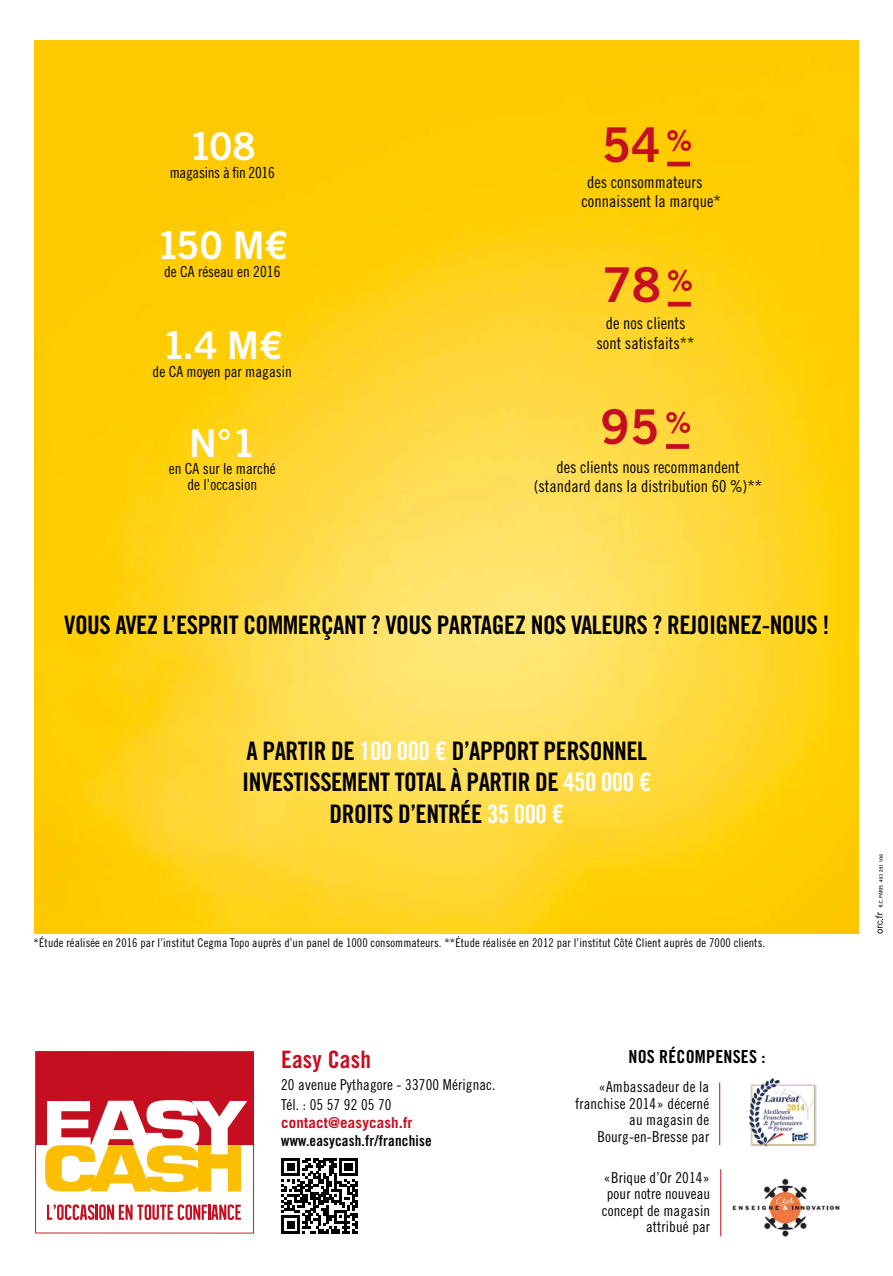
<style>
.page{position:relative;width:893px;height:1276px;background:#fff}
.page>*{position:absolute;margin:0;border:0;box-sizing:border-box;transform-origin:0 0}
.t1{font:48px "Trade Gothic LT Std Bd 2";color:#c50e1f}
.t2{font:38.25px "Trade Gothic LT Std Bd 2";letter-spacing:-.04em;color:#fff}
.t3{font:25.5px/31.5px "Trade Gothic LT Std Bd Cn 20";letter-spacing:-.02em;color:#000;text-align:center}
.t4{font:24px "Trade Gothic LT Std Bd Cn 20";letter-spacing:.01em;color:#c50e1f}
.t5{font:18px "Trade Gothic LT Std Bd Cn 20";letter-spacing:.01em;color:#000}
.t6{font:16.5px/19.5px "Trade Gothic LT Std Cn 18";color:#000;text-align:center}
.t7{font:15.3px/15.3px "Trade Gothic LT Std Cn 18";color:#000;text-align:center}
.t8{font:15.3px "Trade Gothic LT Std Cn 18";letter-spacing:-.02em;color:#000}
.t9{font:15px/16.5px "Trade Gothic LT Std Cn 18";letter-spacing:.01em;color:#000;text-align:right}
.t10{font:15px "Trade Gothic LT Std Bd Cn 20";letter-spacing:.01em;color:#000}
.t11{font:700 15px "Trade Gothic LT Std";letter-spacing:.01em;color:#c50e1f}
.t12{font:12px "Trade Gothic LT Std Cn 18";letter-spacing:.01em;color:#000}
.s1{color:#fff}
</style>
<div class="page">
<img style="left:34px;top:40px;width:825px;height:893px">
<svg style="left:281px;top:1158px;width:77px;height:76px"></svg>
<img style="left:750px;top:1078px;width:66px;height:69px">
<img style="left:732px;top:1178px;width:108px;height:59px">
<hr style="left:719px;top:1082px;width:1px;height:63px;background:#c50e1f">
<hr style="left:720px;top:1169px;width:1px;height:67px;background:#c50e1f">
<svg style="left:875px;top:854px;width:8px;height:79px"></svg>
<svg style="left:35px;top:1051px;width:219px;height:182px"></svg>
<hr style="left:667px;top:162px;width:23px;height:4px;background:#c50e1f">
<hr style="left:668px;top:302px;width:23px;height:4px;background:#c50e1f">
<div style="left:666px;top:444px;width:23px;height:5px;background:#c50e1f"></div>
<h2 class="t2" style="left:189px;top:123px;width:69px">108</h2>
<p class="t8" style="left:170px;top:163px;width:107px">magasins à fin 2016</p>
<h2 class="t2" style="left:157px;top:222px;width:133px">150 M€</h2>
<p class="t7" style="left:164px;top:264px;width:118px">de CA réseau en 2016</p>
<h2 class="t2" style="left:162px;top:322px;width:122px">1.4 M€</h2>
<p class="t7" style="left:153px;top:364px;width:141px">de CA moyen par magasin</p>
<h2 class="t2" style="left:189px;top:419px;width:68px">N°1</h2>
<p class="t7" style="left:169px;top:461px;width:109px">en CA sur le marché de l’occasion</p>
<h1 class="t1" style="left:602px;top:115px;width:92px">54<sup>%</sup></h1>
<p class="t6" style="left:582px;top:172px;width:141px;text-align:left;text-indent:6px">des consommateurs connaissent la marque*</p>
<h1 class="t1" style="left:603px;top:255px;width:92px">78<sup>%</sup></h1>
<p class="t6" style="left:596px;top:314px;width:100px">de nos clients sont satisfaits**</p>
<h1 class="t1" style="left:601px;top:397px;width:92px">95<sup>%</sup></h1>
<p class="t6" style="left:534px;top:457px;width:230px">des clients nous recommandent (standard dans la distribution 60 %)**</p>
<h3 class="t3" style="left:64px;top:608px;width:767px">VOUS AVEZ L’ESPRIT COMMERÇANT ? VOUS PARTAGEZ NOS VALEURS ? REJOIGNEZ-NOUS !</h3>
<h3 class="t3" style="left:242px;top:734px;width:411px">A PARTIR DE <span class="s1">100 000 €</span> D’APPORT PERSONNEL<br>INVESTISSEMENT TOTAL À PARTIR DE <span class="s1">450 000 €<br></span>DROITS D’ENTRÉE <span class="s1">35 000 €</span></h3>
<p class="t12" style="left:34px;top:936px;width:733px">*Étude réalisée en 2016 par l’institut Cegma Topo auprès d’un panel de 1000 consommateurs. **Étude réalisée en 2012 par l’institut Côté Client auprès de 7000 clients.</p>
<h3 class="t4" style="left:281px;top:1044px;width:91px">Easy Cash</h3>
<p class="t9" style="left:281px;top:1075px;width:216px;line-height:19.5px;text-align:left">20 avenue Pythagore - 33700 Mérignac.<br>Tél. : 05 57 92 05 70</p>
<p class="t11" style="left:281px;top:1113px;width:133px">contact@easycash.fr</p>
<p class="t10" style="left:281px;top:1131px;width:152px">www.easycash.fr/franchise</p>
<p class="t5" style="left:628px;top:1045px;width:138px">NOS RÉCOMPENSES :</p>
<p class="t9" style="left:575px;top:1078px;width:136px">«Ambassadeur de la franchise 2014» décerné au magasin de<br>Bourg-en-Bresse par</p>
<p class="t9" style="left:602px;top:1168px;width:110px">«Brique d’Or 2014» pour notre nouveau concept de magasin attribué par</p>
</div>
